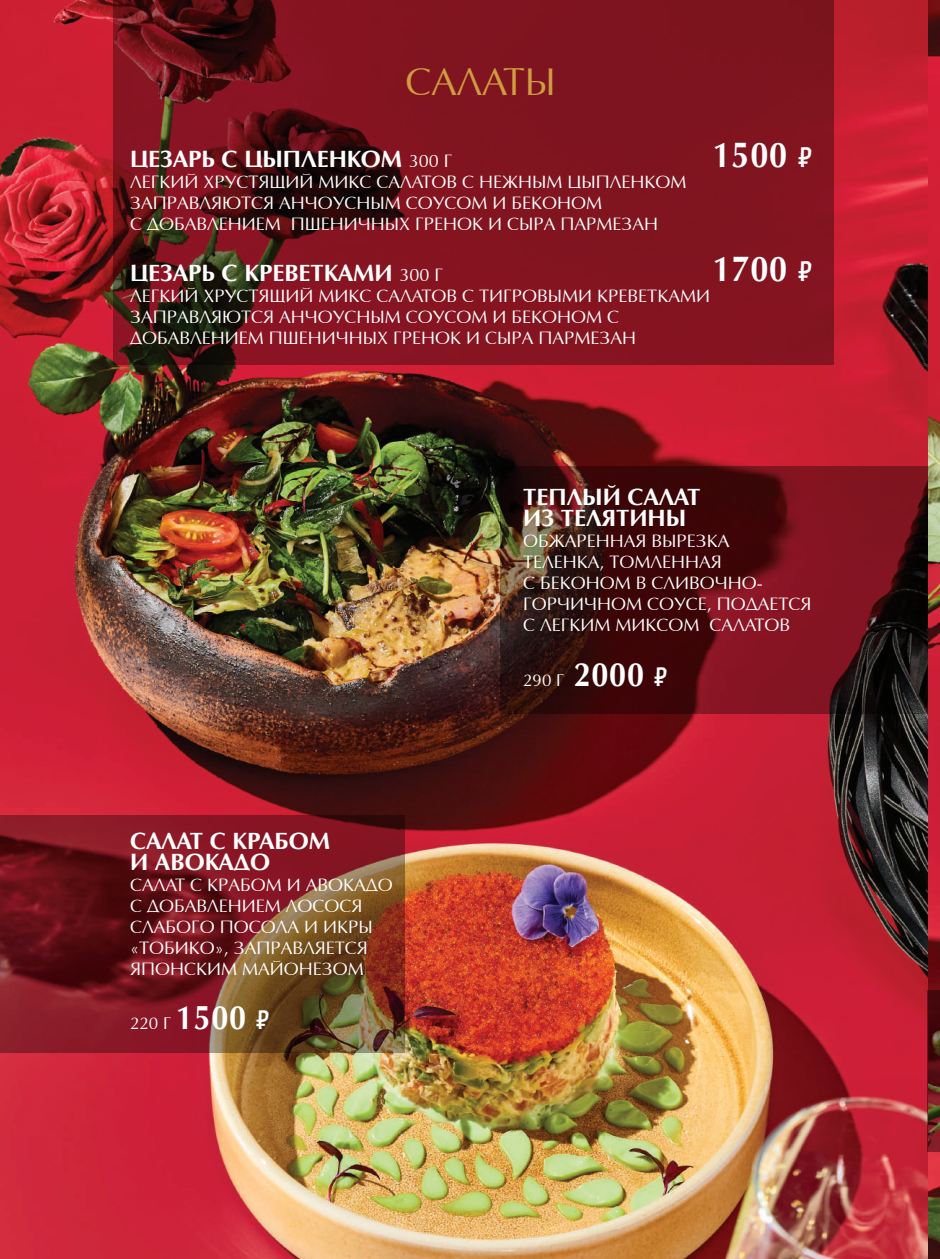
<style>
.page{position:relative;width:940px;height:1259px;background:#fff}
.page>*{position:absolute;margin:0;border:0;box-sizing:border-box;transform-origin:0 0}
.t1{font:39px "AG Opus";color:#cf9c41}
.t2{font:700 36px "AG Opus";letter-spacing:.025em;color:#fff;scale:.9 1}
.t3{font:700 24px/21.1px "AG Opus";color:#fff}
.t4{font:18px/21px "AG Opus";color:#fff}
.t5{font:16.95px "AG Opus";color:#fff}
.s1{font-weight:400;font-size:18px}
.s2{font-family:"PT Rouble Decorative";font-weight:400;font-size:28.05px}
.s3{font-weight:700;font-size:33.9px}
.s4{font-family:"PT Rouble Decorative";font-size:26.4px}
</style>
<div class="page">
<img style="left:0;top:0;width:940px;height:1259px">
<svg style="left:113px;top:0;width:720px;height:365px;fill:#80141f"></svg>
<svg style="left:0;top:815px;width:404px;height:237px"></svg>
<svg style="left:927px;top:990px;width:13px;height:161px"></svg>
<svg style="left:500px;top:466px;width:427px;height:248px"></svg>
<h1 class="t1" style="left:405px;top:62px;width:152px">САЛАТЫ</h1>
<h3 class="t3" style="left:130px;top:148px;width:324px">ЦЕЗАРЬ С ЦЫПЛЕНКОМ <span class="s1">300 Г</span></h3>
<h2 class="t2" style="left:713px;top:133px;width:112px">1500 <span class="s2">м</span></h2>
<p class="t4" style="left:130px;top:172px;width:558px">ЛЕГКИЙ ХРУСТЯЩИЙ МИКС САЛАТОВ С НЕЖНЫМ ЦЫПЛЕНКОМ<br>ЗАПРАВЛЯЮТСЯ АНЧОУСНЫМ СОУСОМ И БЕКОНОМ<br>С ДОБАВЛЕНИЕМ ПШЕНИЧНЫХ ГРЕНОК И СЫРА ПАРМЕЗАН</p>
<h3 class="t3" style="left:130px;top:262px;width:314px">ЦЕЗАРЬ С КРЕВЕТКАМИ <span class="s1">300 Г</span></h3>
<h2 class="t2" style="left:713px;top:247px;width:112px">1700 <span class="s2">м</span></h2>
<p class="t4" style="left:130px;top:286px;width:581px">ЛЕГКИЙ ХРУСТЯЩИЙ МИКС САЛАТОВ С ТИГРОВЫМИ КРЕВЕТКАМИ<br>ЗАПРАВЛЯЮТСЯ АНЧОУСНЫМ СОУСОМ И БЕКОНОМ С<br>ДОБАВЛЕНИЕМ ПШЕНИЧНЫХ ГРЕНОК И СЫРА ПАРМЕЗАН</p>
<h3 class="t3" style="left:130px;top:830px;width:202px">САЛАТ С КРАБОМ<br>И АВОКАДО</h3>
<p class="t4" style="left:130px;top:875px;width:264px">САЛАТ С КРАБОМ И АВОКАДО<br>С ДОБАВЛЕНИЕМ ЛОСОСЯ<br>СЛАБОГО ПОСОЛА И ИКРЫ «ТОБИКО», ЗАПРАВЛЯЕТСЯ<br>ЯПОНСКИМ МАЙОНЕЗОМ</p>
<p class="t5" style="left:130px;top:1014px;width:141px">220 Г <span class="s3">1500</span> <span class="s4">м</span></p>
<h3 class="t3" style="left:523px;top:486px;width:179px">ТЕПЛЫЙ САЛАТ<br>ИЗ ТЕЛЯТИНЫ</h3>
<p class="t4" style="left:523px;top:531px;width:290px">ОБЖАРЕННАЯ ВЫРЕЗКА<br>ТЕЛЕНКА, ТОМЛЕННАЯ<br>С БЕКОНОМ В СЛИВОЧНО-<br>ГОРЧИЧНОМ СОУСЕ, ПОДАЕТСЯ<br>С ЛЕГКИМ МИКСОМ САЛАТОВ</p>
<p class="t5" style="left:523px;top:671px;width:146px">290 Г <span class="s3">2000</span> <span class="s4">м</span></p>
</div>
